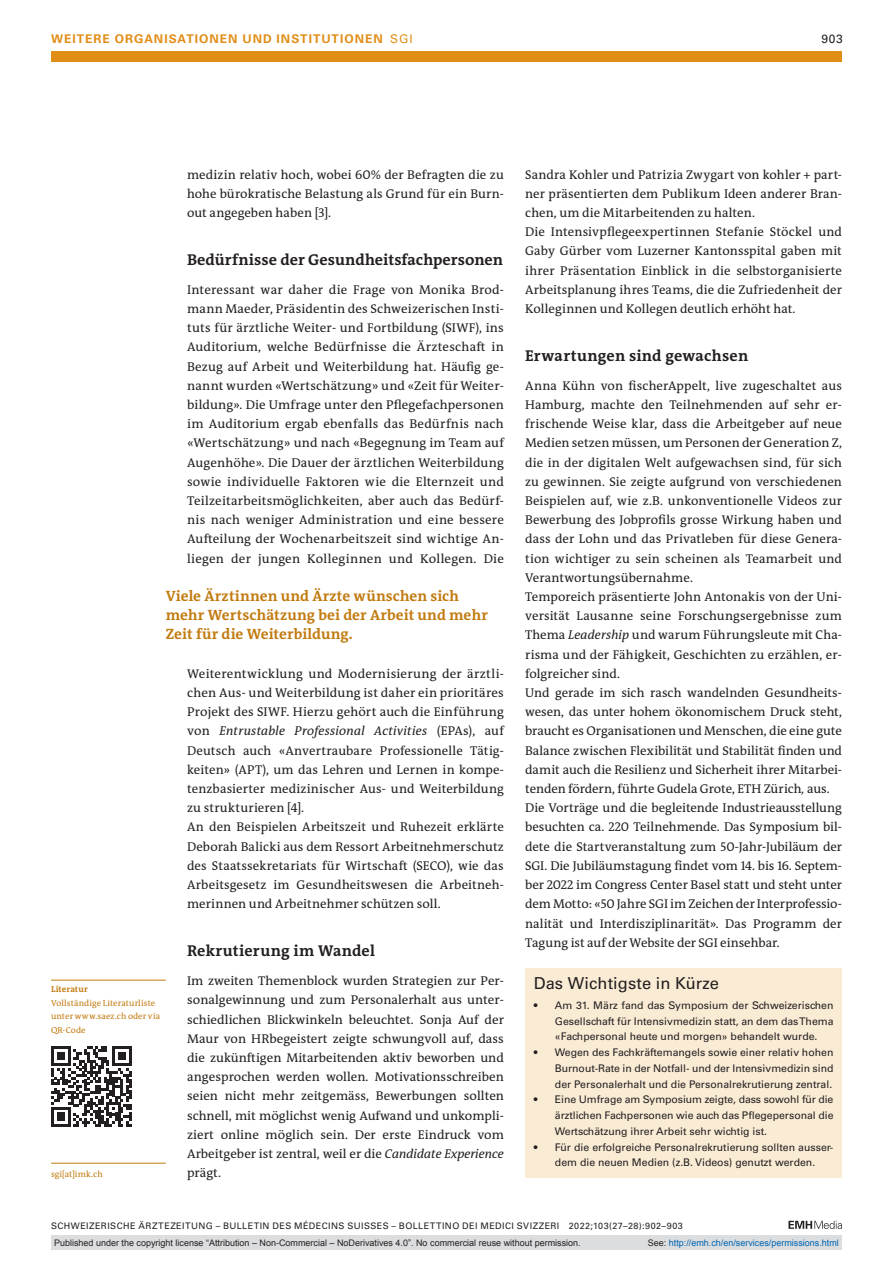
<style>
.page{position:relative;width:893px;height:1263px;background:#fff}
.page>*{position:absolute;margin:0;border:0;box-sizing:border-box;transform-origin:0 0}
.boxed-title{font:16.5px "Univers LT Std";letter-spacing:.005em;color:#231f20}
.section-h1{font:700 15.75px "The Antiqua B W7";letter-spacing:.01em;color:#231f20}
.catchwords{font:700 15px/19.2px "The Antiqua B W7";letter-spacing:.01em;color:#c27b11}
.section-pn{font:12.75px/19.2px "The Antiqua B W5 Plain";letter-spacing:.005em;color:#231f20;text-align:justify}
.ressort{font:700 12px "Univers LT Std";letter-spacing:.085em;color:#e18e17}
.ressort-2{font:12px "Univers LT Std";color:#231f20}
.boxed-text{font:10.5px/15.8px "Univers LT Std";color:#231f20;text-align:justify}
.t1{font:9px "Arial";color:#231f20}
.fusszeile{font:9px "Univers LT Std";letter-spacing:.05em;color:#231f20}
.t2{font:9px "Arial";color:#0066b3}
.footnote{font:8.7px/13.5px "The Antiqua B W5 Plain";letter-spacing:.01em;color:#c27b11}
.author-address{font:8.7px "The Antiqua B W5 Plain";letter-spacing:.02em;color:#c27b11}
.footnote-line{font:700 8.7px "The Antiqua B W7";letter-spacing:.01em;color:#c27b11}
.s1{font-weight:400}
.s2{font-style:italic}
.s3{color:#231f20}
</style>
<div class="page">
<svg style="left:788px;top:1221px;width:54px;height:8px"></svg>
<div style="left:51px;top:51px;width:791px;height:11px;background:#e18e17"></div>
<hr style="left:51px;top:1163px;width:115px;height:1px;background:#c27b11">
<hr style="left:51px;top:980px;width:115px;height:1px;background:#c27b11">
<svg style="left:51px;top:1046px;width:80px;height:80px"></svg>
<div style="left:525px;top:968px;width:317px;height:34px;background:#faebd5"></div>
<div style="left:525px;top:993px;width:317px;height:59px;background:#faebd5"></div>
<div style="left:525px;top:1040px;width:317px;height:59px;background:#faebd5"></div>
<div style="left:525px;top:1087px;width:317px;height:59px;background:#faebd5"></div>
<div style="left:525px;top:1134px;width:317px;height:44px;background:#faebd5"></div>
<div style="left:51px;top:1235px;width:791px;height:15px;background:#dcdddf"></div>
<p class="ressort" style="left:51px;top:31px;width:363px">WEITERE ORGANISATIONEN UND INSTITUTIONEN <span class="s1">SGI</span></p>
<p class="ressort-2" style="left:821px;top:31px;width:23px">903</p>
<p class="section-pn" style="left:187px;top:165px;width:318px">medizin relativ hoch, wobei 60% der Befragten die zu hohe bürokratische Belastung als Grund für ein Burn&shy;out angegeben haben [3].</p>
<p class="section-h1" style="left:187px;top:250px;width:318px">Bedürfnisse der Gesundheitsfachpersonen</p>
<p class="section-pn" style="left:187px;top:280px;width:318px">Interessant war daher die Frage von Monika Brod&shy;mann Maeder, Präsidentin des Schweizerischen Insti&shy;tuts für ärztliche Weiter- und Fortbildung (SIWF), ins Auditorium, welche Bedürfnisse die Ärzteschaft in Bezug auf Arbeit und Weiterbildung hat. Häufig ge&shy;nannt wurden «Wertschätzung» und «Zeit für Weiter&shy;bildung». Die Umfrage unter den Pflegefachpersonen im Auditorium ergab ebenfalls das Bedürfnis nach «Wertschätzung» und nach «Begegnung im Team auf Augenhöhe». Die Dauer der ärztlichen Weiterbildung sowie individuelle Faktoren wie die Elternzeit und Teilzeitarbeitsmöglichkeiten, aber auch das Bedürf&shy;nis nach weniger Administration und eine bessere Aufteilung der Wochenarbeitszeit sind wichtige An&shy;liegen der jungen Kolleginnen und Kollegen. Die</p>
<p class="catchwords" style="left:166px;top:586px;width:324px">Viele Ärztinnen und Ärzte wünschen sich mehr Wertschätzung bei der Arbeit und mehr<br>Zeit für die Weiterbildung.</p>
<p class="footnote-line" style="left:51px;top:984px;width:38px">Literatur</p>
<p class="footnote" style="left:51px;top:996px;width:111px">Vollständige Literaturliste unter www.saez.ch oder via<br>QR-Code</p>
<p class="author-address" style="left:51px;top:1169px;width:53px">sgi[at]imk.ch</p>
<p class="section-pn" style="left:187px;top:664px;width:318px">Weiterentwicklung und Modernisierung der ärztli&shy;chen Aus- und Weiterbildung ist daher ein prioritäres Projekt des SIWF. Hierzu gehört auch die Einführung von <span class="s2">Entrustable Professional Activities</span> (EPAs), auf Deutsch auch «Anvertraubare Professionelle Tätig&shy;keiten» (APT), um das Lehren und Lernen in kompe&shy;tenzbasierter medizinischer Aus- und Weiterbildung zu strukturieren [4].</p>
<p class="section-pn" style="left:187px;top:818px;width:318px">An den Beispielen Arbeitszeit und Ruhezeit erklärte Deborah Balicki aus dem Ressort Arbeitnehmerschutz des Staatssekretariats für Wirtschaft (SECO), wie das Arbeitsgesetz im Gesundheitswesen die Arbeitneh&shy;merinnen und Arbeitnehmer schützen soll.</p>
<p class="section-h1" style="left:187px;top:941px;width:190px">Rekrutierung im Wandel</p>
<p class="section-pn" style="left:187px;top:971px;width:318px">Im zweiten Themenblock wurden Strategien zur Per&shy;sonalgewinnung und zum Personalerhalt aus unter&shy;schiedlichen Blickwinkeln beleuchtet. Sonja Auf der Maur von HRbegeistert zeigte schwungvoll auf, dass die zukünftigen Mitarbeitenden aktiv beworben und angesprochen werden wollen. Motivationsschreiben seien nicht mehr zeitgemäss, Bewerbungen sollten schnell, mit möglichst wenig Aufwand und unkompli&shy;ziert online möglich sein. Der erste Eindruck vom Arbeitgeber ist zentral, weil er die <span class="s2">Candidate Experience </span>prägt.</p>
<p class="section-pn" style="left:525px;top:165px;width:318px">Sandra Kohler und Patrizia Zwygart von kohler + part&shy;ner präsentierten dem Publikum Ideen anderer Bran&shy;chen, um die Mitarbeitenden zu halten.</p>
<p class="section-pn" style="left:525px;top:222px;width:318px">Die Intensivpflegeexpertinnen Stefanie Stöckel und Gaby Gürber vom Luzerner Kantonsspital gaben mit ihrer Präsentation Einblick in die selbstorganisierte Arbeitsplanung ihres Teams, die die Zufriedenheit der Kolleginnen und Kollegen deutlich erhöht hat.</p>
<p class="section-h1" style="left:525px;top:346px;width:225px">Erwartungen sind gewachsen</p>
<p class="section-pn" style="left:525px;top:376px;width:318px">Anna Kühn von fischerAppelt, live zugeschaltet aus Hamburg, machte den Teilnehmenden auf sehr er&shy;frischende Weise klar, dass die Arbeitgeber auf neue Medien setzen müssen, um Personen der Generation Z, die in der digitalen Welt aufgewachsen sind, für sich zu gewinnen. Sie zeigte aufgrund von verschiedenen Beispielen auf, wie z.B. unkonventionelle Videos zur Bewerbung des Jobprofils grosse Wirkung haben und dass der Lohn und das Privatleben für diese Genera&shy;tion wichtiger zu sein scheinen als Teamarbeit und Verantwortungsübernahme.</p>
<p class="section-pn" style="left:525px;top:587px;width:318px">Temporeich präsentierte John Antonakis von der Uni&shy;versität Lausanne seine Forschungsergebnisse zum Thema <span class="s2">Leadership</span> und warum Führungsleute mit Cha&shy;risma und der Fähigkeit, Geschichten zu erzählen, er&shy;folgreicher sind.</p>
<p class="section-pn" style="left:525px;top:683px;width:318px">Und gerade im sich rasch wandelnden Gesundheits&shy;wesen, das unter hohem ökonomischem Druck steht, braucht es Organisationen und Menschen, die eine gute Balance zwischen Flexibilität und Stabilität finden und damit auch die Resilienz und Sicherheit ihrer Mitarbei&shy;tenden fördern, führte Gudela Grote, ETH Zürich<span class="s2">,</span> aus.</p>
<p class="section-pn" style="left:525px;top:798px;width:318px">Die Vorträge und die begleitende Industrieausstellung besuchten ca. 220 Teilnehmende. Das Symposium bil&shy;dete die Startveranstaltung zum 50-Jahr-Jubiläum der SGI. Die Jubiläumstagung findet vom 14. bis 16. Septem&shy;ber 2022 im Congress Center Basel statt und steht unter dem Motto: «50 Jahre SGI im Zeichen der Interprofessio&shy;nalität und Interdisziplinarität». Das Programm der Tagung ist auf der Website der SGI einsehbar.</p>
<p class="boxed-title" style="left:534px;top:973px;width:187px">Das Wichtigste in Kürze</p>
<p class="boxed-text" style="left:555px;top:997px;width:280px;text-indent:-21px">• Am 31. März fand das Symposium der Schweizerischen Gesellschaft für Intensivmedizin statt, an dem das Thema «Fachpersonal heute und morgen» behandelt wurde.</p>
<p class="boxed-text" style="left:555px;top:1044px;width:280px;text-indent:-21px">• Wegen des Fachkräftemangels sowie einer relativ hohen Burnout-Rate in der Notfall- und der Intensivmedizin sind der Personalerhalt und die Personalrekrutierung zentral.</p>
<p class="boxed-text" style="left:555px;top:1092px;width:280px;text-indent:-21px">• Eine Umfrage am Symposium zeigte, dass sowohl für die ärztlichen Fachpersonen wie auch das Pflegepersonal die Wertschätzung ihrer Arbeit sehr wichtig ist.</p>
<p class="boxed-text" style="left:534px;top:1139px;width:301px;text-align:center">• Für die erfolgreiche Personalrekrutierung sollten ausser&shy;dem die neuen Medien (z.B. Videos) genutzt werden.</p>
<p class="fusszeile" style="left:51px;top:1220px;width:633px">SCHWEIZERISCHE ÄRZTEZEITUNG – BULLETIN DES MÉDECINS SUISSES – BOLLETTINO DEI MEDICI SVIZZERI 2022;103(27–28):902–903</p>
<p class="t1" style="left:54px;top:1237px;width:528px">Published under the copyright license “Attribution – Non-Commercial – NoDerivatives 4.0”. No commercial reuse without permission.</p>
<p class="t2" style="left:648px;top:1237px;width:193px"><span class="s3">See:</span> http://emh.ch/en/services/permissions.html</p>
</div>
